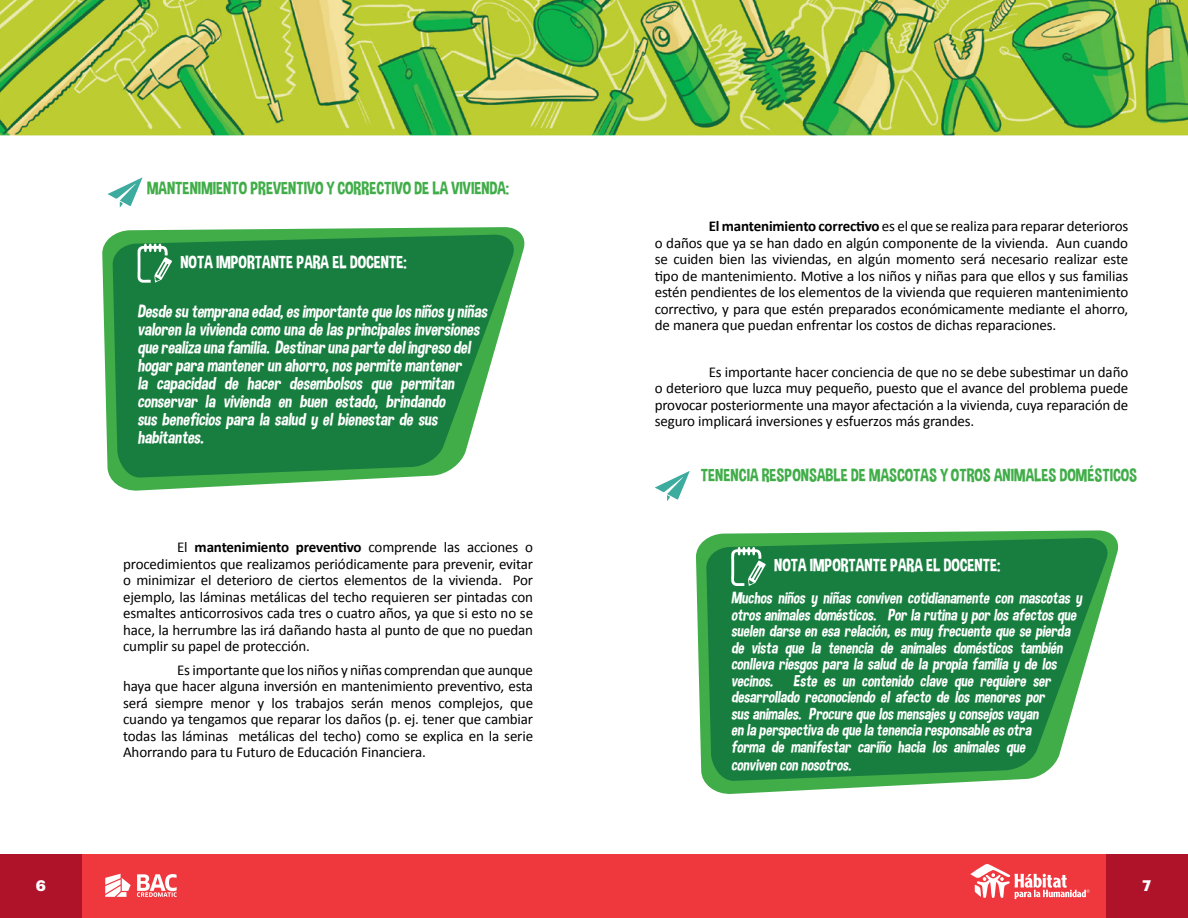
<style>
.page{position:relative;width:1188px;height:918px;background:#fff}
.page>*{position:absolute;margin:0;border:0;box-sizing:border-box;transform-origin:0 0}
.t1{font:italic 18px/18px "Dimbo";color:#fff}
.t2{font:18px "Dimbo";color:#41ad49}
.t3{font:18px "Dimbo";color:#fff}
.t4{font:italic 16.5px/16.5px "Dimbo";color:#fff}
.t5{font:15px/16.5px "Calibri";letter-spacing:-.01em;color:#000;text-align:justify}
.t6{font:700 15px "Graphik";color:#fff}
.s1{font-weight:700}
</style>
<div class="page">
<img style="left:0;top:0;width:1188px;height:136px">
<svg style="left:696px;top:530px;width:423px;height:264px;background:#389357"></svg>
<svg style="left:731px;top:546px;width:35px;height:40px"></svg>
<svg style="left:655px;top:471px;width:35px;height:30px"></svg>
<svg style="left:102px;top:227px;width:423px;height:264px;background:#389357"></svg>
<svg style="left:137px;top:243px;width:35px;height:40px"></svg>
<svg style="left:107px;top:177px;width:36px;height:31px"></svg>
<div style="left:0;top:854px;width:1188px;height:64px;background:#ef373e"></div>
<svg style="left:137px;top:874px;width:40px;height:23px"></svg>
<svg style="left:105px;top:874px;width:26px;height:23px"></svg>
<div style="left:1106px;top:854px;width:82px;height:64px;background:#ae132a"></div>
<div style="left:0;top:854px;width:82px;height:64px;background:#ae132a"></div>
<svg style="left:970px;top:864px;width:120px;height:35px"></svg>
<p class="t2" style="left:147px;top:177px;width:364px">MANTENIMIENTO PREVENTIVO Y CORRECTIVO DE LA VIVIENDA:</p>
<p class="t3" style="left:180px;top:251px;width:228px">NOTA IMPORTANTE PARA EL DOCENTE:</p>
<p class="t1" style="left:137px;top:302px;width:351px">Desde su temprana edad, es importante que los niños y niñas valoren la vivienda como una de las principales inversiones que realiza una familia. Destinar una parte del ingreso del hogar para mantener un ahorro, nos permite mantener<br>la capacidad de hacer desembolsos que permitan conservar la vivienda en buen estado, brindando<br>sus beneficios para la salud y el bienestar de sus habitantes.</p>
<p class="t5" style="left:123px;top:538px;width:412px;text-indent:54px">El <span class="s1">mantenimiento preventivo</span> comprende las acciones o procedimientos que realizamos periódicamente para prevenir, evitar o minimizar el deterioro de ciertos elementos de la vivienda. Por ejemplo, las láminas metálicas del techo requieren ser pintadas con esmaltes anticorrosivos cada tres o cuatro años, ya que si esto no se hace, la herrumbre las irá dañando hasta al punto de que no puedan cumplir su papel de protección.</p>
<p class="t5" style="left:123px;top:661px;width:412px;text-indent:54px">Es importante que los niños y niñas comprendan que aunque haya que hacer alguna inversión en mantenimiento preventivo, esta será siempre menor y los trabajos serán menos complejos, que cuando ya tengamos que reparar los daños (p. ej. tener que cambiar todas las láminas metálicas del techo) como se explica en la serie Ahorrando para tu Futuro de Educación Financiera.</p>
<p class="t5" style="left:655px;top:218px;width:475px;text-indent:54px"><span class="s1">El mantenimiento correctivo</span> es el que se realiza para reparar deterioros o daños que ya se han dado en algún componente de la vivienda. Aun cuando se cuiden bien las viviendas, en algún momento será necesario realizar este tipo de mantenimiento. Motive a los niños y niñas para que ellos y sus familias estén pendientes de los elementos de la vivienda que requieren mantenimiento correctivo, y para que estén preparados económicamente mediante el ahorro, de manera que puedan enfrentar los costos de dichas reparaciones.</p>
<p class="t5" style="left:655px;top:363px;width:475px;text-indent:54px">Es importante hacer conciencia de que no se debe subestimar un daño o deterioro que luzca muy pequeño, puesto que el avance del problema puede provocar posteriormente una mayor afectación a la vivienda, cuya reparación de seguro implicará inversiones y esfuerzos más grandes.</p>
<p class="t2" style="left:701px;top:464px;width:438px">TENENCIA RESPONSABLE DE MASCOTAS Y OTROS ANIMALES DOMÉSTICOS</p>
<p class="t3" style="left:774px;top:555px;width:228px">NOTA IMPORTANTE PARA EL DOCENTE:</p>
<p class="t4" style="left:731px;top:589px;width:352px">Muchos niños y niñas conviven cotidianamente con mascotas y otros animales domésticos. Por la rutina y por los afectos que suelen darse en esa relación, es muy frecuente que se pierda de vista que la tenencia de animales domésticos también conlleva riesgos para la salud de la propia familia y de los vecinos. Este es un contenido clave que requiere ser desarrollado reconociendo el afecto de los menores por<br>sus animales. Procure que los mensajes y consejos vayan<br>en la perspectiva de que la tenencia responsable es otra<br>forma de manifestar cariño hacia los animales que</p>
<p class="t4" style="left:731px;top:756px;width:122px">conviven con nosotros.</p>
<p class="t6" style="left:36px;top:874px;width:12px">6</p>
<p class="t6" style="left:1143px;top:874px;width:10px">7</p>
</div>
